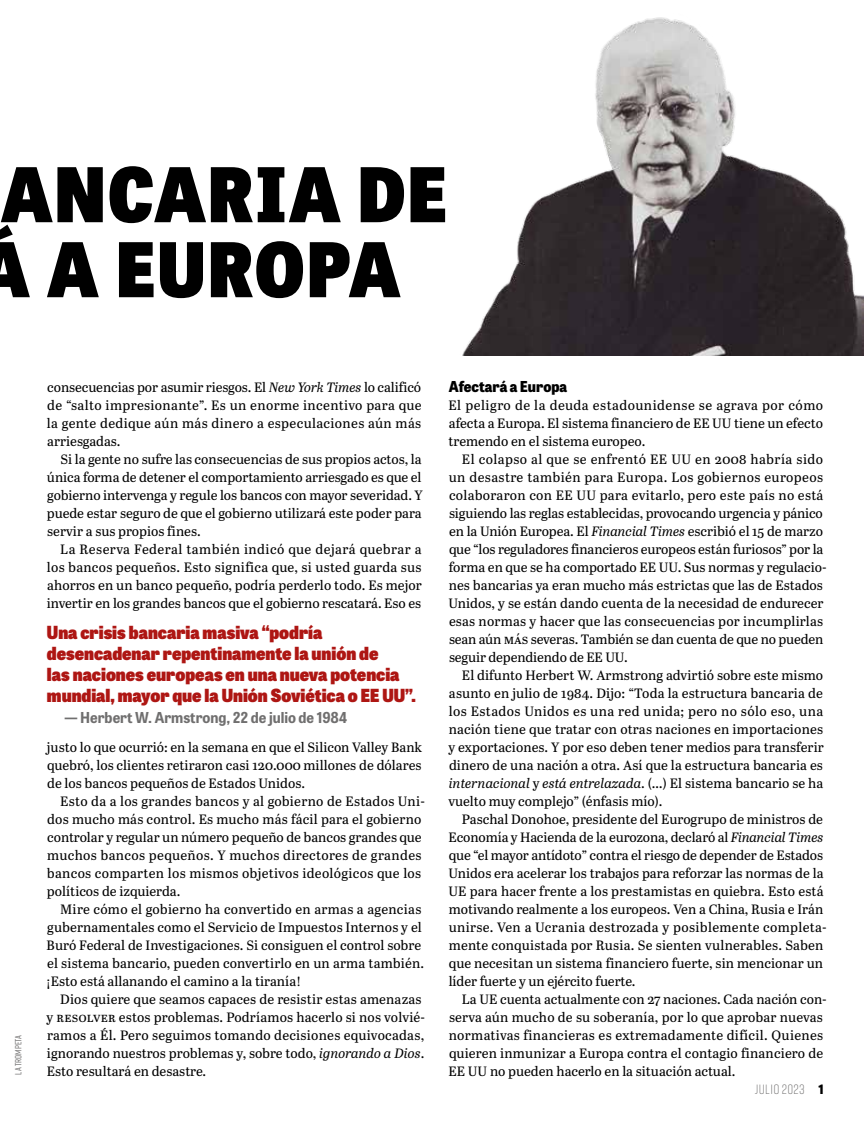
<style>
.page{position:relative;width:864px;height:1134px;background:#fff}
.page>*{position:absolute;margin:0;border:0;box-sizing:border-box;transform-origin:0 0}
.t1{font:800 75px/75px "Tablet Gothic Narrow";letter-spacing:.035em;color:#000}
.t2{font:800 18px/21px "Tablet Gothic Narrow";color:#ae1613}
.t3{font:700 15px "Tablet Gothic Narrow";color:#706f6f}
.t4{font:800 15px "Tablet Gothic Narrow";color:#000}
.t5{font:13.5px/18px "Abril Text";color:#000;text-align:justify}
.t6{font:300 13.5px "Rift Soft";letter-spacing:.025em;color:#706f6f}
.t7{font:500 9px "Rift Soft";letter-spacing:.01em;color:#706f6f}
.s1{font-style:italic}
.s2{font-family:"Tablet Gothic Narrow";font-weight:800;font-size:12.9px;color:#000}
</style>
<div class="page">
<img style="left:462px;top:17px;width:402px;height:339px">
<h1 class="t1" style="left:-21px;top:154px;width:470px;text-indent:23px">ANCARIA DE<br>Á A EUROPA</h1>
<p class="t7" style="left:12px;top:1075px;width:41px;rotate:-90deg">LA TROMPETA</p>
<p class="t5" style="left:47px;top:377px;width:376px">consecuencias por asumir riesgos. El <span class="s1">New York Times</span> lo calificó de “salto impresionante”. Es un enorme incentivo para que la gente dedique aún más dinero a especulaciones aún más arriesgadas.</p>
<p class="t5" style="left:47px;top:449px;width:377px;text-indent:14px">Si la gente no sufre las consecuencias de sus propios actos, la única forma de detener el comportamiento arriesgado es que el gobierno intervenga y regule los bancos con mayor severidad. Y puede estar seguro de que el gobierno utilizará este poder para servir a sus propios fines.</p>
<p class="t5" style="left:47px;top:539px;width:377px;text-indent:13px">La Reserva Federal también indicó que dejará quebrar a los bancos pequeños. Esto significa que, si usted guarda sus ahorros en un banco pequeño, podría perderlo todo. Es mejor invertir en los grandes bancos que el gobierno rescatará. Eso es</p>
<h2 class="t2" style="left:47px;top:621px;width:370px">Una crisis bancaria masiva “podría desencadenar repentinamente la unión de<br>las naciones europeas en una nueva potencia mundial, mayor que la Unión Soviética o EE UU”.</h2>
<p class="t3" style="left:65px;top:707px;width:284px">— Herbert W. Armstrong, 22 de julio de 1984</p>
<p class="t5" style="left:47px;top:737px;width:377px">justo lo que ocurrió: en la semana en que el Silicon Valley Bank quebró, los clientes retiraron casi 120.000 millones de dólares de los bancos pequeños de Estados Unidos.</p>
<p class="t5" style="left:47px;top:791px;width:380px;text-align:left;text-indent:13px">Esto da a los grandes bancos y al gobierno de Estados Uni&shy;dos mucho más control. Es mucho más fácil para el gobierno controlar y regular un número pequeño de bancos grandes que muchos bancos pequeños. Y muchos directores de grandes bancos comparten los mismos objetivos ideológicos que los políticos de izquierda.</p>
<p class="t5" style="left:46px;top:899px;width:380px;text-align:left;text-indent:14px">Mire cómo el gobierno ha convertido en armas a agencias gubernamentales como el Servicio de Impuestos Internos y el Buró Federal de Investigaciones. Si consiguen el control sobre el sistema bancario, pueden convertirlo en un arma también. ¡Esto está allanando el camino a la tiranía!</p>
<p class="t5" style="left:47px;top:989px;width:380px;text-align:left;text-indent:14px">Dios quiere que seamos capaces de resistir estas amenazas y resolver estos problemas. Podríamos hacerlo si nos volvié&shy;ramos a Él. Pero seguimos tomando decisiones equivocadas, ignorando nuestros problemas y, sobre todo, <span class="s1">ignorando a Dios</span>.<br>Esto resultará en desastre.</p>
<p class="t4" style="left:449px;top:375px;width:120px">Afectará a Europa</p>
<p class="t5" style="left:448px;top:395px;width:376px">El peligro de la deuda estadounidense se agrava por cómo afecta a Europa. El sistema financiero de EE UU tiene un efecto tremendo en el sistema europeo.</p>
<p class="t5" style="left:448px;top:449px;width:380px;text-align:left;text-indent:14px">El colapso al que se enfrentó EE UU en 2008 habría sido un desastre también para Europa. Los gobiernos europeos colaboraron con EE UU para evitarlo, pero este país no está siguiendo las reglas establecidas, provocando urgencia y pánico en la Unión Europea. El <span class="s1">Financial Times</span> escribió el 15 de marzo que “los reguladores financieros europeos están furiosos” por la forma en que se ha comportado EE UU. Sus normas y regulacio&shy;nes bancarias ya eran mucho más estrictas que las de Estados Unidos, y se están dando cuenta de la necesidad de endurecer esas normas y hacer que las consecuencias por incumplirlas sean aún más severas. También se dan cuenta de que no pueden seguir dependiendo de EE UU.</p>
<p class="t5" style="left:448px;top:665px;width:377px;text-indent:14px">El difunto Herbert W. Armstrong advirtió sobre este mismo asunto en julio de 1984. Dijo: “Toda la estructura bancaria de los Estados Unidos es una red unida; pero no sólo eso, una nación tiene que tratar con otras naciones en importaciones y exportaciones. Y por eso deben tener medios para transferir dinero de una nación a otra. Así que la estructura bancaria es <span class="s1">internacional</span> y <span class="s1">está entrelazada</span>. (…) El sistema bancario se ha vuelto muy complejo” (énfasis mío).</p>
<p class="t5" style="left:448px;top:809px;width:380px;text-align:left;text-indent:14px">Paschal Donohoe, presidente del Eurogrupo de ministros de Economía y Hacienda de la eurozona, declaró al <span class="s1">Financial Times </span>que “el mayor antídoto” contra el riesgo de depender de Estados Unidos era acelerar los trabajos para reforzar las normas de la UE para hacer frente a los prestamistas en quiebra. Esto está motivando realmente a los europeos. Ven a China, Rusia e Irán unirse. Ven a Ucrania destrozada y posiblemente completa&shy;mente conquistada por Rusia. Se sienten vulnerables. Saben que necesitan un sistema financiero fuerte, sin mencionar un líder fuerte y un ejército fuerte.</p>
<p class="t5" style="left:449px;top:989px;width:380px;text-align:left;text-indent:13px">La UE cuenta actualmente con 27 naciones. Cada nación con&shy;serva aún mucho de su soberanía, por lo que aprobar nuevas normativas financieras es extremadamente difícil. Quienes quieren inmunizar a Europa contra el contagio financiero de</p>
<p class="t5" style="left:448px;top:1061px;width:289px">EE UU no pueden hacerlo en la situación actual.</p>
<p class="t6" style="left:755px;top:1080px;width:70px">JULIO 2023 <span class="s2">1</span></p>
</div>
